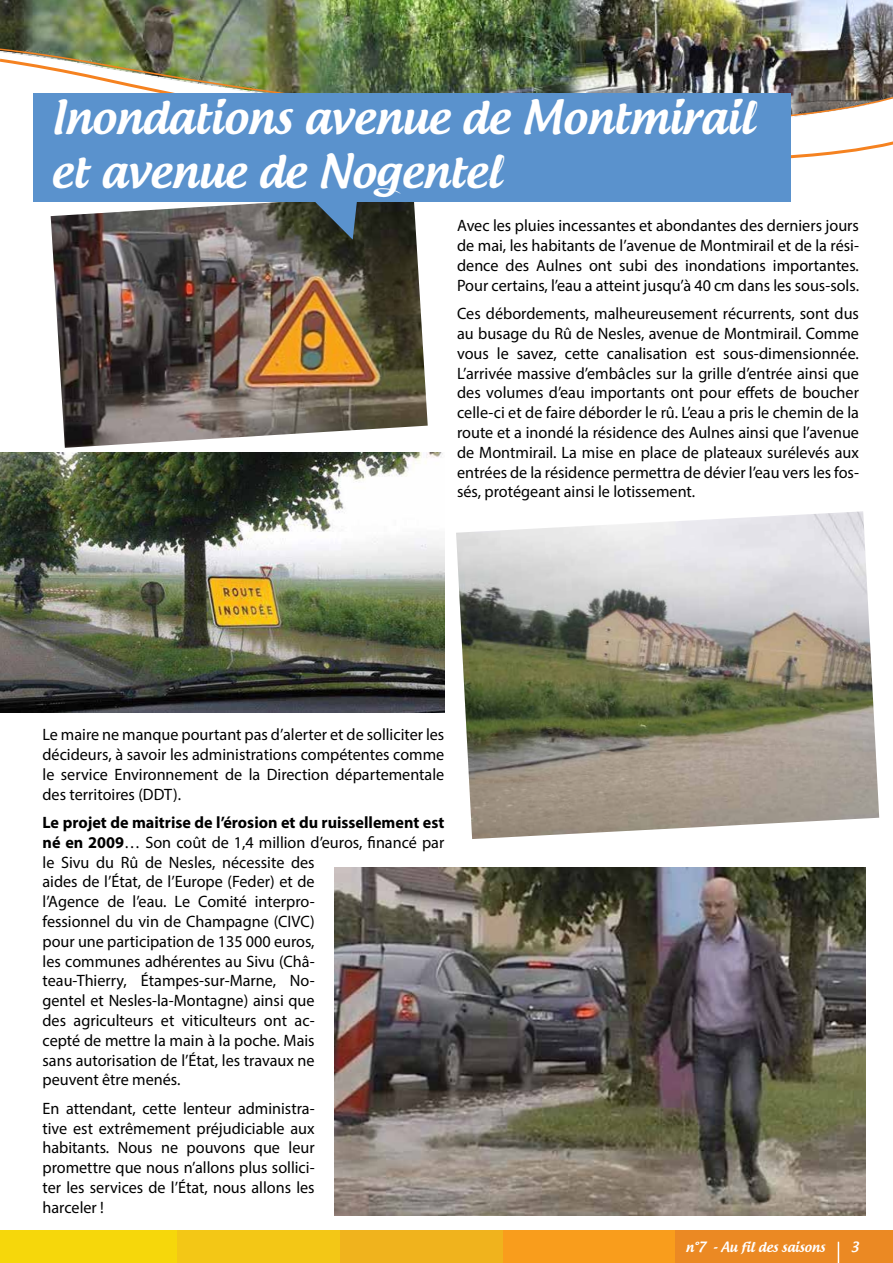
<style>
.page{position:relative;width:893px;height:1263px;background:#fff}
.page>*{position:absolute;margin:0;border:0;box-sizing:border-box;transform-origin:0 0}
.t1{font:500 45px/54px "Androgyne";color:#fff}
.t2{font:16.5px/19.8px "Myriad Pro";color:#000;text-align:justify}
.t3{font:500 13.5px "Androgyne";color:#fff}
.s1{font-weight:700}
</style>
<div class="page">
<div style="left:674px;top:1230px;width:219px;height:33px;background:#eb8923"></div>
<div style="left:498px;top:1230px;width:177px;height:33px;background:#f99d1c"></div>
<div style="left:326px;top:1230px;width:177px;height:33px;background:#f0b31d"></div>
<div style="left:163px;top:1230px;width:177px;height:33px;background:#f3c716"></div>
<div style="left:0;top:1230px;width:177px;height:33px;background:#f6d70b"></div>
<svg style="left:838px;top:1242px;width:1px;height:21px"></svg>
<img style="left:0;top:0;width:893px;height:48px">
<img style="left:0;top:48px;width:893px;height:9px">
<img style="left:0;top:57px;width:893px;height:164px">
<img style="left:335px;top:867px;width:530px;height:348px">
<img style="left:51px;top:202px;width:377px;height:246px">
<img style="left:0;top:453px;width:444px;height:259px">
<img style="left:456px;top:511px;width:423px;height:328px">
<div style="left:34px;top:94px;width:757px;height:108px;background:#5a92cd"></div>
<svg style="left:312px;top:202px;width:45px;height:38px;background:#3f5a6d"></svg>
<h1 class="t1" style="left:51px;top:90px;width:706px">Inondations avenue de Montmirail et avenue de Nogentel</h1>
<p class="t2" style="left:457px;top:216px;width:403px">Avec les pluies incessantes et abondantes des derniers jours de mai, les habitants de l’avenue de Montmirail et de la rési&shy;dence des Aulnes ont subi des inondations importantes.<br>Pour certains, l’eau a atteint jusqu’à 40 cm dans les sous-sols.</p>
<p class="t2" style="left:457px;top:303px;width:403px">Ces débordements, malheureusement récurrents, sont dus au busage du Rû de Nesles, avenue de Montmirail. Comme vous le savez, cette canalisation est sous-dimensionnée.<br>L’arrivée massive d’embâcles sur la grille d’entrée ainsi que des volumes d’eau importants ont pour effets de boucher celle-ci et de faire déborder le rû. L’eau a pris le chemin de la route et a inondé la résidence des Aulnes ainsi que l’avenue de Montmirail. La mise en place de plateaux surélevés aux entrées de la résidence permettra de dévier l’eau vers les fos&shy;sés, protégeant ainsi le lotissement.</p>
<p class="t2" style="left:43px;top:724px;width:403px">Le maire ne manque pourtant pas d’alerter et de solliciter les décideurs, à savoir les administrations compétentes comme le service Environnement de la Direction départementale des territoires (DDT).</p>
<p class="t2" style="left:43px;top:812px;width:403px;text-align:left"><span class="s1">Le projet de maitrise de l’érosion et du ruissellement est né en 2009</span>… Son coût de 1,4 million d’euros, financé par le Sivu du Rû de Nesles, nécessite des<br>aides de l’État, de l’Europe (Feder) et de<br>l’Agence de l’eau. Le Comité interpro-<br>fessionnel du vin de Champagne (CIVC)<br>pour une participation de 135 000 euros,<br>les communes adhérentes au Sivu (Châ-<br>teau-Thierry, étampes-sur-Marne, No-<br>gentel et Nesles-la-Montagne) ainsi que<br>des agriculteurs et viticulteurs ont ac-<br>cepté de mettre la main à la poche. Mais<br>sans autorisation de l’État, les travaux ne<br>peuvent être menés.</p>
<p class="t2" style="left:43px;top:1098px;width:274px">En attendant, cette lenteur administra&shy;tive est extrêmement préjudiciable aux habitants. Nous ne pouvons que leur promettre que nous n’allons plus sollici&shy;ter les services de l’État, nous allons les harceler !</p>
<p class="t3" style="left:686px;top:1238px;width:141px">n°7 - Au fil des saisons</p>
<p class="t3" style="left:851px;top:1238px;width:9px">3</p>
</div>
